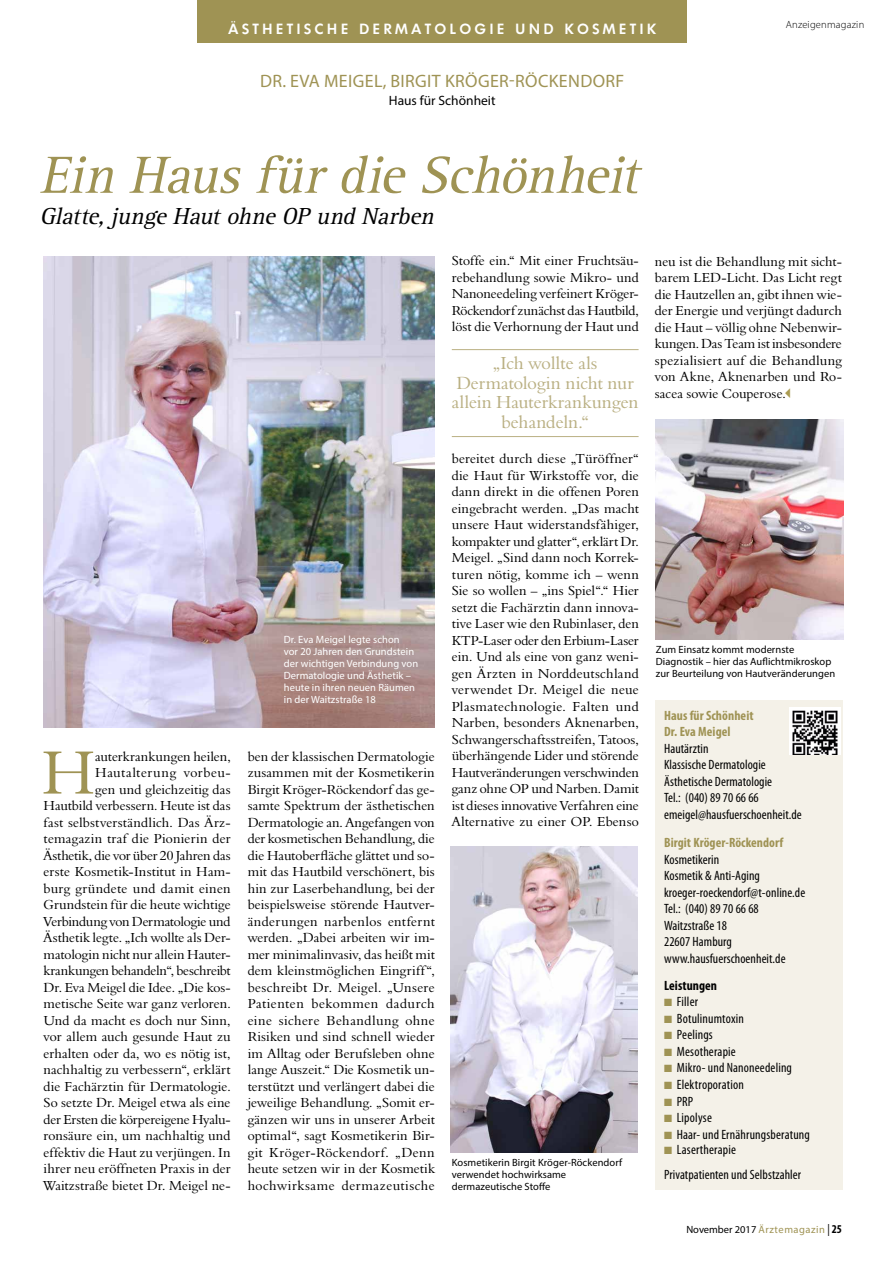
<style>
.page{position:relative;width:893px;height:1263px;background:#fff}
.page>*{position:absolute;margin:0;border:0;box-sizing:border-box;transform-origin:0 0}
.t1{font:63px "Aldine 401 BT Roman A";color:#9f9354}
.t2{font:italic 54px "Rotis Serif";color:#9f9354}
.t3{font:italic 24px "Rotis Serif";color:#000}
.t4{font:18px/19.5px "Aldine 401 BT Roman A";color:#bab083;text-align:center}
.t5{font:18px "Myriad Pro";letter-spacing:.02em;color:#9f9354}
.t6{font:13.5px/16.5px "Aldine 401 BT Roman A";letter-spacing:.005em;color:#000;text-align:justify}
.t7{font:condensed 13.5px/16.5px "Myriad Pro";letter-spacing:.005em;color:#000}
.t8{font:700 condensed 13.5px/16.5px "Myriad Pro";letter-spacing:.005em;color:#9f9354}
.t9{font:13.5px "Futura Maxi CG Demi";letter-spacing:.235em;color:#fff}
.t10{font:13.5px "Myriad Pro";color:#000}
.t11{font:700 condensed 13.5px "Myriad Pro";letter-spacing:.005em;color:#000}
.t12{font:10.5px/12px "Myriad Pro";letter-spacing:.005em;color:#000}
.t13{font:10.5px/12px "Myriad Pro";letter-spacing:.005em;color:#fff}
.t14{font:10.5px "Myriad Pro";letter-spacing:.045em;color:#000}
.t15{font:300 10.5px "Myriad Pro";letter-spacing:.02em;color:#000}
.s1{color:#9f9354}
.s2{font-stretch:condensed;font-size:12px}
.s3{font-weight:700;font-stretch:condensed;font-size:12px}
</style>
<div class="page">
<div style="left:198px;top:0;width:489px;height:43px;background:#9f9354"></div>
<img style="left:44px;top:257px;width:391px;height:470px">
<div style="left:656px;top:700px;width:187px;height:490px;background:#f4f1e8"></div>
<img style="left:790px;top:707px;width:51px;height:48px">
<img style="left:451px;top:846px;width:187px;height:306px">
<img style="left:656px;top:420px;width:187px;height:219px">
<hr style="left:452px;top:349px;width:187px;height:1px;background:#bab083">
<hr style="left:452px;top:436px;width:187px;height:1px;background:#bab083">
<p class="t9" style="left:228px;top:21px;width:430px">ÄSTHETISCHE DERMATOLOGIE UND KOSMETIK</p>
<h3 class="t5" style="left:260px;top:69px;width:366px">DR. EVA MEIGEL, BIRGIT KRÖGER-RÖCKENDORF</h3>
<p class="t10" style="left:389px;top:92px;width:108px">Haus für Schönheit</p>
<h2 class="t2" style="left:39px;top:144px;width:613px">Ein HausfürdieSchönheit</h2>
<h3 class="t3" style="left:39px;top:202px;width:402px">Glatte,jungeHautohneOP und Narben</h3>
<p class="t15" style="left:786px;top:19px;width:80px">Anzeigenmagazin</p>
<p class="t13" style="left:284px;top:633px;width:136px">Dr. Eva Meigel legte schon<br>vor 20 Jahren den Grundstein der wichtigen Verbindung von<br>Dermatologie und Ästhetik – heute in ihren neuen Räumen in der Waitzstraße 18</p>
<p class="t6" style="left:44px;top:748px;width:189px;text-align:right">auterkrankungen heilen,<br>Hautalterung vorbeu-<br>gen und gleichzeitig das<br>Hautbild verbessern. Heute ist das fast selbstverständlich. Das Ärz&shy;temagazin traf die Pionierin der<br>Ästhetik, die vor über 20 Jahren das erste Kosmetik-Institut in Ham&shy;burg gründete und damit einen<br>Grundstein für die heute wichtige<br>Verbindung von Dermatologie und<br>Ästhetik legte. „Ich wollte als Der&shy;matologin nicht nur allein Hauter&shy;krankungen behandeln“, beschreibt<br>Dr. Eva Meigel die Idee. „Die kos&shy;metische Seite war ganz verloren.<br>Und da macht es doch nur Sinn, vor allem auch gesunde Haut zu erhalten oder da, wo es nötig ist, nachhaltig zu verbessern“, erklärt die Fachärztin für Dermatologie.<br>So setzte Dr. Meigel etwa als eine der Ersten die körpereigene Hyalu&shy;ronsäure ein, um nachhaltig und effektiv die Haut zu verjüngen. In ihrer neu eröffneten Praxis in der<br>Waitzstraße bietet Dr. Meigel ne-</p>
<h1 class="t1" style="left:42px;top:734px;width:55px">H</h1>
<p class="t6" style="left:248px;top:748px;width:189px">ben der klassischen Dermatologie zusammen mit der Kosmetikerin Birgit Kröger-Röckendorf das ge&shy;samte Spektrum der ästhetischen Dermatologie an. Angefangen von der kosmetischen Behandlung, die die Hautoberfläche glättet und so&shy;mit das Hautbild verschönert, bis hin zur Laserbehandlung, bei der beispielsweise störende Hautver&shy;änderungen narbenlos entfernt werden. „Dabei arbeiten wir im&shy;mer minimalinvasiv, das heißt mit dem kleinstmöglichen Eingriff“, beschreibt Dr. Meigel. „Unsere Patienten bekommen dadurch eine sichere Behandlung ohne Risiken und sind schnell wieder im Alltag oder Berufsleben ohne lange Auszeit.“ Die Kosmetik un&shy;terstützt und verlängert dabei die jeweilige Behandlung. „Somit er&shy;gänzen wir uns in unserer Arbeit optimal“, sagt Kosmetikerin Bir&shy;git Kröger-Röckendorf. „Denn heute setzen wir in der Kosmetik hochwirksame dermazeutische</p>
<p class="t6" style="left:452px;top:252px;width:189px">Stoffe ein.“ Mit einer Fruchtsäu&shy;rebehandlung sowie Mikro- und Nanoneedeling verfeinert Kröger-Röckendorf zunächst das Hautbild, löst die Verhornung der Haut und</p>
<h3 class="t4" style="left:452px;top:353px;width:188px">„Ich wollte als<br>Dermatologin nicht nur allein Hauterkrankungen behandeln.“</h3>
<p class="t6" style="left:452px;top:450px;width:189px">bereitet durch diese „Türöffner“ die Haut für Wirkstoffe vor, die dann direkt in die offenen Poren eingebracht werden. „Das macht unsere Haut widerstandsfähiger, kompakter und glatter“, erklärt Dr.<br>Meigel. „Sind dann noch Korrek&shy;turen nötig, komme ich – wenn Sie so wollen – „ins Spiel“.“ Hier setzt die Fachärztin dann innova&shy;tive Laser wie den Rubinlaser, den KTP-Laser oder den Erbium-Laser ein. Und als eine von ganz weni&shy;gen Ärzten in Norddeutschland verwendet Dr. Meigel die neue Plasmatechnologie. Falten und Narben, besonders Aknenarben, Schwangerschaftsstreifen, Tatoos, überhängende Lider und störende Hautveränderungen verschwinden ganz ohne OP und Narben. Damit ist dieses innovative Verfahren eine Alternative zu einer OP. Ebenso</p>
<p class="t12" style="left:452px;top:1156px;width:172px">Kosmetikerin Birgit Kröger-Röckendorf verwendet hochwirksame dermazeutische Stoffe</p>
<p class="t6" style="left:655px;top:253px;width:189px">neu ist die Behandlung mit sicht&shy;barem LED-Licht. Das Licht regt die Hautzellen an, gibt ihnen wie&shy;der Energie und verjüngt dadurch die Haut – völlig ohne Nebenwir&shy;kungen. Das Team ist insbesondere spezialisiert auf die Behandlung von Akne, Aknenarben und Ro&shy;sacea sowie Couperose.</p>
<p class="t12" style="left:656px;top:644px;width:181px">Zum Einsatz kommt modernste<br>Diagnostik – hier das Auflichtmikroskop zur Beurteilung von Hautveränderungen</p>
<p class="t8" style="left:664px;top:707px;width:91px">Haus für Schönheit<br>Dr. Eva Meigel</p>
<p class="t7" style="left:664px;top:740px;width:139px">Hautärztin<br>Klassische Dermatologie<br>Ästhetische Dermatologie<br>Tel.: (040) 89 70 66 66 emeigel@hausfuerschoenheit.de</p>
<p class="t8" style="left:664px;top:834px;width:121px">Birgit Kröger-Röckendorf</p>
<p class="t7" style="left:664px;top:851px;width:143px">Kosmetikerin<br>Kosmetik &amp; Anti-Aging kroeger-roeckendorf@t-online.de<br>Tel.: (040) 89 70 66 68<br>Waitzstraße 18<br>22607 Hamburg www.hausfuerschoenheit.de</p>
<p class="t11" style="left:664px;top:977px;width:55px">Leistungen</p>
<p class="t7" style="left:664px;top:993px;width:36px"><span class="s1">■</span> Filler</p>
<p class="t7" style="left:664px;top:1010px;width:81px"><span class="s1">■</span> Botulinumtoxin</p>
<p class="t7" style="left:664px;top:1026px;width:50px"><span class="s1">■</span> Peelings</p>
<p class="t7" style="left:664px;top:1043px;width:73px"><span class="s1">■</span> Mesotherapie</p>
<p class="t7" style="left:664px;top:1059px;width:129px"><span class="s1">■</span> Mikro- und Nanoneedeling</p>
<p class="t7" style="left:664px;top:1076px;width:81px"><span class="s1">■</span> Elektroporation</p>
<p class="t7" style="left:664px;top:1092px;width:31px"><span class="s1">■</span> PRP</p>
<p class="t7" style="left:664px;top:1109px;width:49px"><span class="s1">■</span> Lipolyse</p>
<p class="t7" style="left:664px;top:1125px;width:147px"><span class="s1">■</span> Haar- und Ernährungsberatung</p>
<p class="t7" style="left:664px;top:1136px;width:139px;line-height:25.5px"><span class="s1">■</span> Lasertherapie<br>Privatpatienten und Selbstzahler</p>
<p class="t14" style="left:686px;top:1223px;width:157px">November 2017 <span class="s1">Ärztemagazin</span> <span class="s2">|</span> <span class="s3">25</span></p>
</div>
